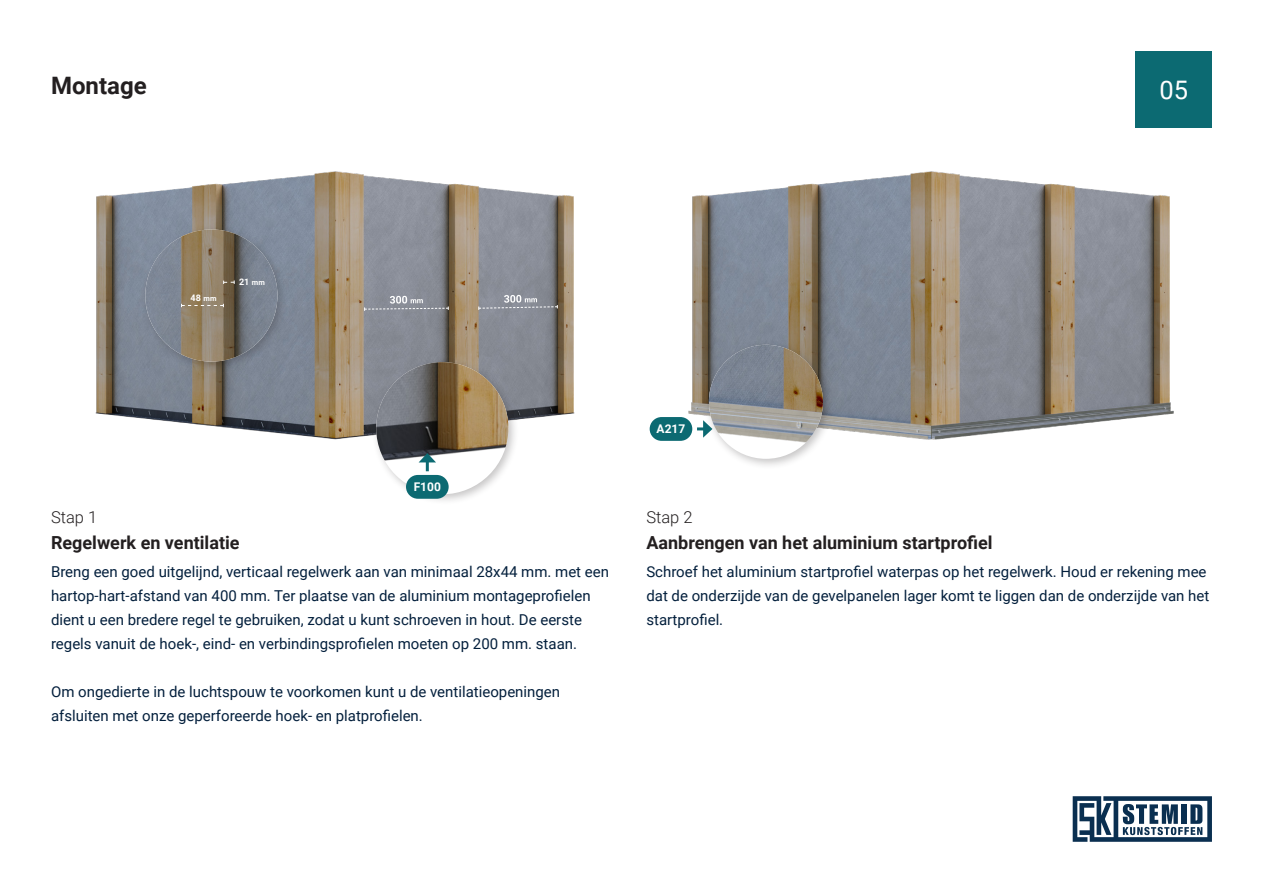
<style>
.page{position:relative;width:1263px;height:893px;background:#fff}
.page>*{position:absolute;margin:0;border:0;box-sizing:border-box;transform-origin:0 0}
.t1{font:25.5px "Roboto";color:#fff}
.t2{font:700 24px "Roboto";color:#231f20}
.t3{font:700 18px "Roboto";color:#231f20}
.t4{font:300 16.5px "Roboto";color:#231f20}
.t5{font:15px/24px "Roboto";color:#031f3c}
.t6{font:700 12px "Roboto";color:#fff}
.t7{font:700 9px "Roboto";color:#fff}
.s1{font-size:7.5px}
</style>
<div class="page">
<svg style="left:1073px;top:796px;width:139px;height:46px"></svg>
<div style="left:1135px;top:51px;width:77px;height:77px;background:#0c6a72"></div>
<img style="left:95px;top:171px;width:480px;height:269px">
<img style="left:649px;top:171px;width:525px;height:270px">
<div style="left:704px;top:340px;width:130px;height:130px;background:#231f20;opacity:.26"></div>
<img style="left:709px;top:345px;width:114px;height:114px;border-radius:57px">
<div style="left:140px;top:224px;width:149px;height:149px;background:#231f20;opacity:.26"></div>
<img style="left:145px;top:229px;width:132px;height:133px;border-radius:66px">
<div style="left:371px;top:357px;width:148px;height:148px;background:#231f20;opacity:.26"></div>
<img style="left:376px;top:362px;width:132px;height:132px;border-radius:66px">
<svg style="left:181px;top:304px;width:43px;height:3px"></svg>
<svg style="left:223px;top:280px;width:12px;height:4px"></svg>
<svg style="left:689px;top:420px;width:23px;height:18px"></svg>
<svg style="left:419px;top:453px;width:17px;height:22px"></svg>
<div style="left:650px;top:417px;width:42px;height:24px;background:#0c6a72;border-radius:12px"></div>
<div style="left:406px;top:475px;width:43px;height:24px;background:#0c6a72;border-radius:12px"></div>
<svg style="left:478px;top:295px;width:80px;height:15px"></svg>
<svg style="left:364px;top:296px;width:85px;height:15px"></svg>
<h1 class="t2" style="left:51px;top:69px;width:97px">Montage</h1>
<p class="t1" style="left:1159px;top:72px;width:30px">05</p>
<p class="t7" style="left:191px;top:292px;width:27px">48 <span class="s1">mm</span></p>
<p class="t7" style="left:239px;top:276px;width:27px">21 <span class="s1">mm</span></p>
<p class="t6" style="left:414px;top:479px;width:29px">F100</p>
<p class="t6" style="left:657px;top:421px;width:30px">A217</p>
<h1 class="t4" style="left:51px;top:505px;width:48px">Stap 1</h1>
<h1 class="t4" style="left:646px;top:505px;width:48px">Stap 2</h1>
<h1 class="t3" style="left:51px;top:530px;width:190px">Regelwerk en ventilatie</h1>
<h1 class="t3" style="left:646px;top:530px;width:348px">Aanbrengen van het aluminium startprofiel</h1>
<p class="t5" style="left:51px;top:559px;width:560px">Breng een goed uitgelijnd, verticaal regelwerk aan van minimaal 28x44 mm. met een hartop-hart-afstand van 400 mm. Ter plaatse van de aluminium montageprofielen</p>
<p class="t5" style="left:51px;top:607px;width:532px">dient u een bredere regel te gebruiken, zodat u kunt schroeven in hout. De eerste regels vanuit de hoek-, eind- en verbindingsprofielen moeten op 200 mm. staan.</p>
<p class="t5" style="left:51px;top:679px;width:511px">Om ongedierte in de luchtspouw te voorkomen kunt u de ventilatieopeningen</p>
<p class="t5" style="left:51px;top:703px;width:373px">afsluiten met onze geperforeerde hoek- en platprofielen.</p>
<p class="t5" style="left:646px;top:559px;width:564px">Schroef het aluminium startprofiel waterpas op het regelwerk. Houd er rekening mee dat de onderzijde van de gevelpanelen lager komt te liggen dan de onderzijde van het</p>
<p class="t5" style="left:646px;top:607px;width:78px">startprofiel.</p>
</div>
